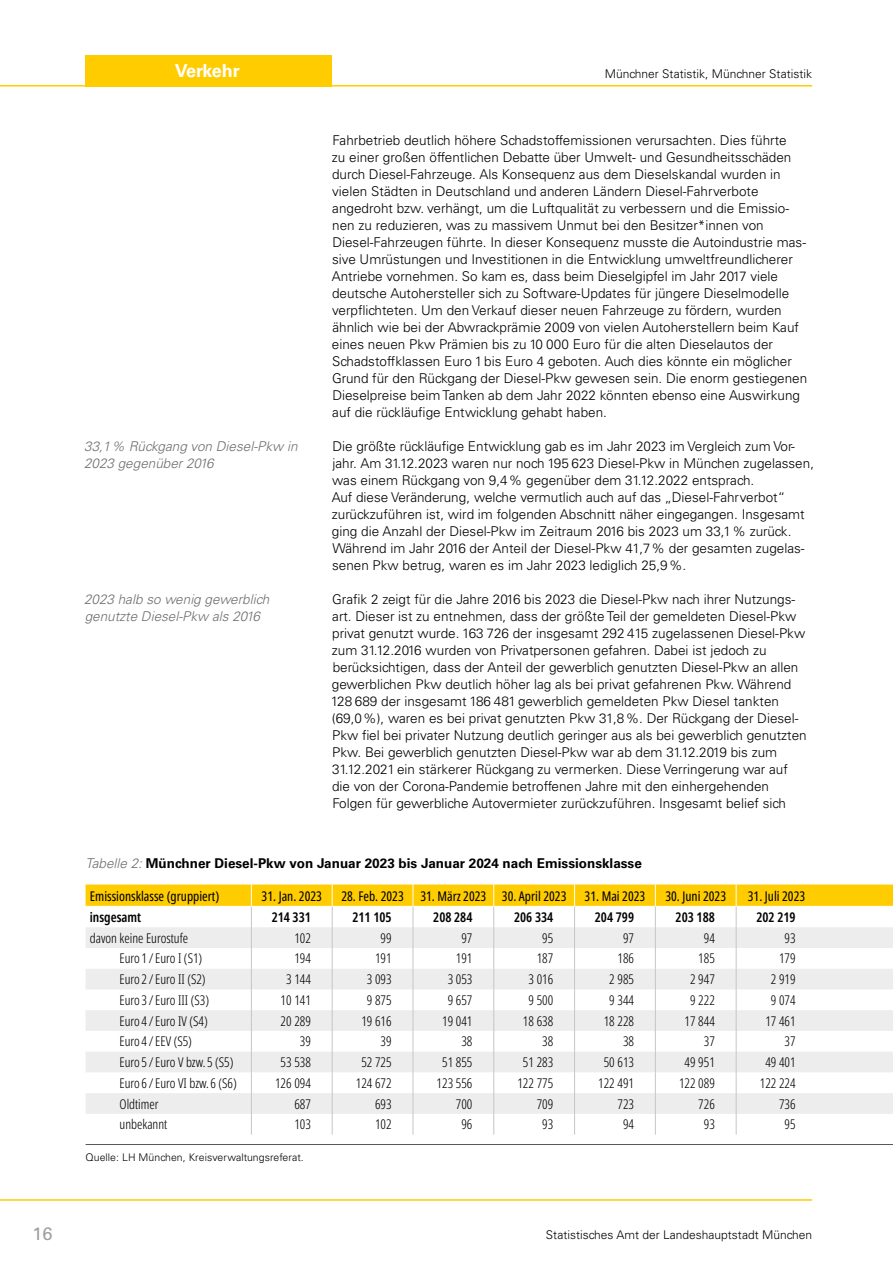
<style>
.page{position:relative;width:893px;height:1263px;background:#fff}
.page>*{position:absolute;margin:0;border:0;box-sizing:border-box;transform-origin:0 0}
.t1{font:700 18px "Univers LT Std";letter-spacing:-.02em;color:#fff}
.t2{font:18px "Univers LT Std";color:#9d9d9c}
._40_Text_mit_Abstand{font:300 13.5px/17px "Univers LT Std";color:#000}
.t3{font:italic 300 13.5px/17px "Univers LT Std";color:#706f6f}
.t4{font:700 13.5px "Univers LT Std";color:#000}
.t5{font:300 extra-condensed 13.35px "Noto Sans";color:#000}
.t6{font:extra-condensed 13.35px "Noto Sans";color:#000}
.t7{font:600 extra-condensed 13.35px "Noto Sans";color:#000}
.t8{font:300 12px "Univers LT Std";color:#000}
.t9{font:300 10.5px "Univers LT Std";letter-spacing:.005em;color:#000}
.s1{font-weight:300;font-style:italic;color:#706f6f}
</style>
<div class="page">
<div style="left:85px;top:55px;width:247px;height:31px;background:#fc0"></div>
<hr style="left:0;top:1199px;width:812px;height:2px;background:#fc0">
<hr style="left:0;top:85px;width:812px;height:2px;background:#fc0">
<hr style="left:86px;top:1144px;width:807px;height:1px;background:#575756">
<svg style="left:86px;top:884px;width:807px;height:250px"></svg>
<h1 class="t2" style="left:33px;top:1223px;width:21px">16</h1>
<h1 class="t1" style="left:175px;top:61px;width:66px">Verkehr</h1>
<p class="t3" style="left:84px;top:438px;width:215px">33,1% Rückgang von Diesel-Pkw in<br>2023 gegenüber 2016</p>
<p class="t3" style="left:84px;top:591px;width:187px">2023 halb so wenig gewerblich genutzte Diesel-Pkw als 2016</p>
<p class="t8" style="left:605px;top:67px;width:209px">Münchner Statistik, Münchner Statistik</p>
<p class="_40_Text_mit_Abstand" style="left:332px;top:131px;width:477px">Fahrbetrieb deutlich höhere Schadstoffemissionen verursachten. Dies führte<br>zu einer großen öffentlichen Debatte über Umwelt- und Gesundheitsschäden durch Diesel-Fahrzeuge. Als Konsequenz aus dem Dieselskandal wurden in vielen Städten in Deutschland und anderen Ländern Diesel-Fahrverbote angedroht bzw. verhängt, um die Luftqualität zu verbessern und die Emissio&shy;nen zu reduzieren, was zu massivem Unmut bei den Besitzer*innen von Diesel-Fahrzeugen führte. In dieser Konsequenz musste die Autoindustrie mas&shy;sive Umrüstungen und Investitionen in die Entwicklung umweltfreundlicherer Antriebe vornehmen. So kam es, dass beim Dieselgipfel im Jahr 2017 viele deutsche Autohersteller sich zu Software-Updates für jüngere Dieselmodelle verpflichteten. Um den Verkauf dieser neuen Fahrzeuge zu fördern, wurden ähnlich wie bei der Abwrackprämie 2009 von vielen Autoherstellern beim Kauf eines neuen Pkw Prämien bis zu 10 000 Euro für die alten Dieselautos der Schadstoffklassen Euro 1 bis Euro 4 geboten. Auch dies könnte ein möglicher Grund für den Rückgang der Diesel-Pkw gewesen sein. Die enorm gestiegenen Dieselpreise beim Tanken ab dem Jahr 2022 könnten ebenso eine Auswirkung auf die rückläufige Entwicklung gehabt haben.</p>
<p class="_40_Text_mit_Abstand" style="left:332px;top:437px;width:484px">Die größte rückläufige Entwicklung gab es im Jahr 2023 im Vergleich zum Vor&shy;jahr. Am 31.12.2023 waren nur noch 195 623 Diesel-Pkw in München zugelassen, was einem Rückgang von 9,4% gegenüber dem 31.12.2022 entsprach.<br>Auf diese Veränderung, welche vermutlich auch auf das „Diesel-Fahrverbot“ zurückzuführen ist, wird im folgenden Abschnitt näher eingegangen. Insgesamt ging die Anzahl der Diesel-Pkw im Zeitraum 2016 bis 2023 um 33,1% zurück.<br>Während im Jahr 2016 der Anteil der Diesel-Pkw 41,7% der gesamten zugelas&shy;senen Pkw betrug, waren es im Jahr 2023 lediglich 25,9%.</p>
<p class="_40_Text_mit_Abstand" style="left:331px;top:591px;width:478px">Grafik 2 zeigt für die Jahre 2016 bis 2023 die Diesel-Pkw nach ihrer Nutzungs&shy;art. Dieser ist zu entnehmen, dass der größte Teil der gemeldeten Diesel-Pkw privat genutzt wurde. 163 726 der insgesamt 292 415 zugelassenen Diesel-Pkw zum 31.12.2016 wurden von Privatpersonen gefahren. Dabei ist jedoch zu berücksichtigen, dass der Anteil der gewerblich genutzten Diesel-Pkw an allen gewerblichen Pkw deutlich höher lag als bei privat gefahrenen Pkw. Während 128 689 der insgesamt 186 481 gewerblich gemeldeten Pkw Diesel tankten (69,0%), waren es bei privat genutzten Pkw 31,8%. Der Rückgang der Diesel-Pkw fiel bei privater Nutzung deutlich geringer aus als bei gewerblich genutzten Pkw. Bei gewerblich genutzten Diesel-Pkw war ab dem 31.12.2019 bis zum 31.12.2021 ein stärkerer Rückgang zu vermerken. Diese Verringerung war auf die von der Corona-Pandemie betroffenen Jahre mit den einhergehenden Folgen für gewerbliche Autovermieter zurückzuführen. Insgesamt belief sich</p>
<p class="t4" style="left:86px;top:855px;width:558px"><span class="s1">Tabelle 2:</span> Münchner Diesel-Pkw von Januar 2023 bis Januar 2024 nach Emissionsklasse</p>
<p class="t6" style="left:90px;top:887px;width:131px">Emissionsklasse (gruppiert)</p>
<p class="t6" style="left:262px;top:887px;width:62px">31. Jan. 2023</p>
<p class="t6" style="left:341px;top:887px;width:227px">28. Feb. 2023 31. März 2023 30. April 2023</p>
<p class="t6" style="left:585px;top:887px;width:62px">31. Mai 2023</p>
<p class="t6" style="left:665px;top:887px;width:62px">30. Juni 2023</p>
<p class="t6" style="left:748px;top:887px;width:59px">31. Juli 2023</p>
<p class="t7" style="left:90px;top:907px;width:53px">insgesamt</p>
<p class="t7" style="left:272px;top:907px;width:41px">214 331</p>
<p class="t7" style="left:352px;top:907px;width:41px">211 105</p>
<p class="t7" style="left:433px;top:907px;width:41px">208 284</p>
<p class="t7" style="left:514px;top:907px;width:41px">206 334</p>
<p class="t7" style="left:595px;top:907px;width:41px">204 799</p>
<p class="t7" style="left:676px;top:907px;width:41px">203 188</p>
<p class="t7" style="left:756px;top:907px;width:41px">202 219</p>
<p class="t5" style="left:90px;top:928px;width:100px">davon keine Eurostufe</p>
<p class="t5" style="left:294px;top:928px;width:18px">102</p>
<p class="t5" style="left:381px;top:928px;width:13px">99</p>
<p class="t5" style="left:461px;top:928px;width:13px">97</p>
<p class="t5" style="left:542px;top:928px;width:13px">95</p>
<p class="t5" style="left:623px;top:928px;width:13px">97</p>
<p class="t5" style="left:704px;top:928px;width:13px">94</p>
<p class="t5" style="left:785px;top:928px;width:13px">93</p>
<p class="t5" style="left:120px;top:949px;width:84px">Euro 1 /Euro I (S1)</p>
<p class="t5" style="left:294px;top:949px;width:18px">194</p>
<p class="t5" style="left:375px;top:949px;width:18px">191</p>
<p class="t5" style="left:456px;top:949px;width:18px">191</p>
<p class="t5" style="left:537px;top:949px;width:18px">187</p>
<p class="t5" style="left:617px;top:949px;width:18px">186</p>
<p class="t5" style="left:698px;top:949px;width:18px">185</p>
<p class="t5" style="left:779px;top:949px;width:18px">179</p>
<p class="t5" style="left:120px;top:970px;width:88px">Euro 2 /Euro II (S2)</p>
<p class="t5" style="left:286px;top:970px;width:26px">3 144</p>
<p class="t5" style="left:367px;top:970px;width:26px">3 093</p>
<p class="t5" style="left:448px;top:970px;width:26px">3 053</p>
<p class="t5" style="left:528px;top:970px;width:26px">3 016</p>
<p class="t5" style="left:609px;top:970px;width:26px">2 985</p>
<p class="t5" style="left:690px;top:970px;width:26px">2 947</p>
<p class="t5" style="left:771px;top:970px;width:26px">2 919</p>
<p class="t5" style="left:120px;top:991px;width:91px">Euro 3 /Euro III (S3)</p>
<p class="t5" style="left:281px;top:991px;width:32px">10 141</p>
<p class="t5" style="left:367px;top:991px;width:26px">9 875</p>
<p class="t5" style="left:448px;top:991px;width:26px">9 657</p>
<p class="t5" style="left:528px;top:991px;width:26px">9 500</p>
<p class="t5" style="left:609px;top:991px;width:26px">9 344</p>
<p class="t5" style="left:690px;top:991px;width:26px">9 222</p>
<p class="t5" style="left:771px;top:991px;width:26px">9 074</p>
<p class="t5" style="left:120px;top:1011px;width:90px">Euro 4 /Euro IV (S4)</p>
<p class="t5" style="left:281px;top:1011px;width:32px">20 289</p>
<p class="t5" style="left:361px;top:1011px;width:32px">19 616</p>
<p class="t5" style="left:442px;top:1011px;width:32px">19 041</p>
<p class="t5" style="left:523px;top:1011px;width:32px">18 638</p>
<p class="t5" style="left:604px;top:1011px;width:32px">18 228</p>
<p class="t5" style="left:684px;top:1011px;width:32px">17 844</p>
<p class="t5" style="left:765px;top:1011px;width:32px">17 461</p>
<p class="t5" style="left:120px;top:1032px;width:74px">Euro 4 /EEV (S5)</p>
<p class="t5" style="left:300px;top:1032px;width:13px">39</p>
<p class="t5" style="left:381px;top:1032px;width:13px">39</p>
<p class="t5" style="left:461px;top:1032px;width:13px">38</p>
<p class="t5" style="left:542px;top:1032px;width:13px">38</p>
<p class="t5" style="left:623px;top:1032px;width:13px">38</p>
<p class="t5" style="left:704px;top:1032px;width:13px">37</p>
<p class="t5" style="left:785px;top:1032px;width:13px">37</p>
<p class="t5" style="left:120px;top:1053px;width:115px">Euro 5 /Euro V bzw. 5 (S5)</p>
<p class="t5" style="left:281px;top:1053px;width:32px">53 538</p>
<p class="t5" style="left:361px;top:1053px;width:32px">52 725</p>
<p class="t5" style="left:442px;top:1053px;width:32px">51 855</p>
<p class="t5" style="left:523px;top:1053px;width:32px">51 283</p>
<p class="t5" style="left:604px;top:1053px;width:32px">50 613</p>
<p class="t5" style="left:684px;top:1053px;width:32px">49 951</p>
<p class="t5" style="left:765px;top:1053px;width:32px">49 401</p>
<p class="t5" style="left:120px;top:1073px;width:119px">Euro 6 /Euro VI bzw. 6 (S6)</p>
<p class="t5" style="left:275px;top:1073px;width:37px">126 094</p>
<p class="t5" style="left:356px;top:1073px;width:37px">124 672</p>
<p class="t5" style="left:437px;top:1073px;width:37px">123 556</p>
<p class="t5" style="left:517px;top:1073px;width:37px">122 775</p>
<p class="t5" style="left:598px;top:1073px;width:37px">122 491</p>
<p class="t5" style="left:679px;top:1073px;width:37px">122 089</p>
<p class="t5" style="left:760px;top:1073px;width:37px">122 224</p>
<p class="t5" style="left:120px;top:1094px;width:41px">Oldtimer</p>
<p class="t5" style="left:294px;top:1094px;width:18px">687</p>
<p class="t5" style="left:375px;top:1094px;width:18px">693</p>
<p class="t5" style="left:456px;top:1094px;width:18px">700</p>
<p class="t5" style="left:537px;top:1094px;width:18px">709</p>
<p class="t5" style="left:617px;top:1094px;width:18px">723</p>
<p class="t5" style="left:698px;top:1094px;width:18px">726</p>
<p class="t5" style="left:779px;top:1094px;width:18px">736</p>
<p class="t5" style="left:120px;top:1115px;width:49px">unbekannt</p>
<p class="t5" style="left:294px;top:1115px;width:18px">103</p>
<p class="t5" style="left:375px;top:1115px;width:18px">102</p>
<p class="t5" style="left:461px;top:1115px;width:13px">96</p>
<p class="t5" style="left:542px;top:1115px;width:13px">93</p>
<p class="t5" style="left:623px;top:1115px;width:13px">94</p>
<p class="t5" style="left:704px;top:1115px;width:13px">93</p>
<p class="t5" style="left:785px;top:1115px;width:13px">95</p>
<p class="t9" style="left:86px;top:1151px;width:220px">Quelle: LH München, Kreisverwaltungsreferat.</p>
<p class="t8" style="left:546px;top:1228px;width:268px">Statistisches Amt der Landeshauptstadt München</p>
</div>
